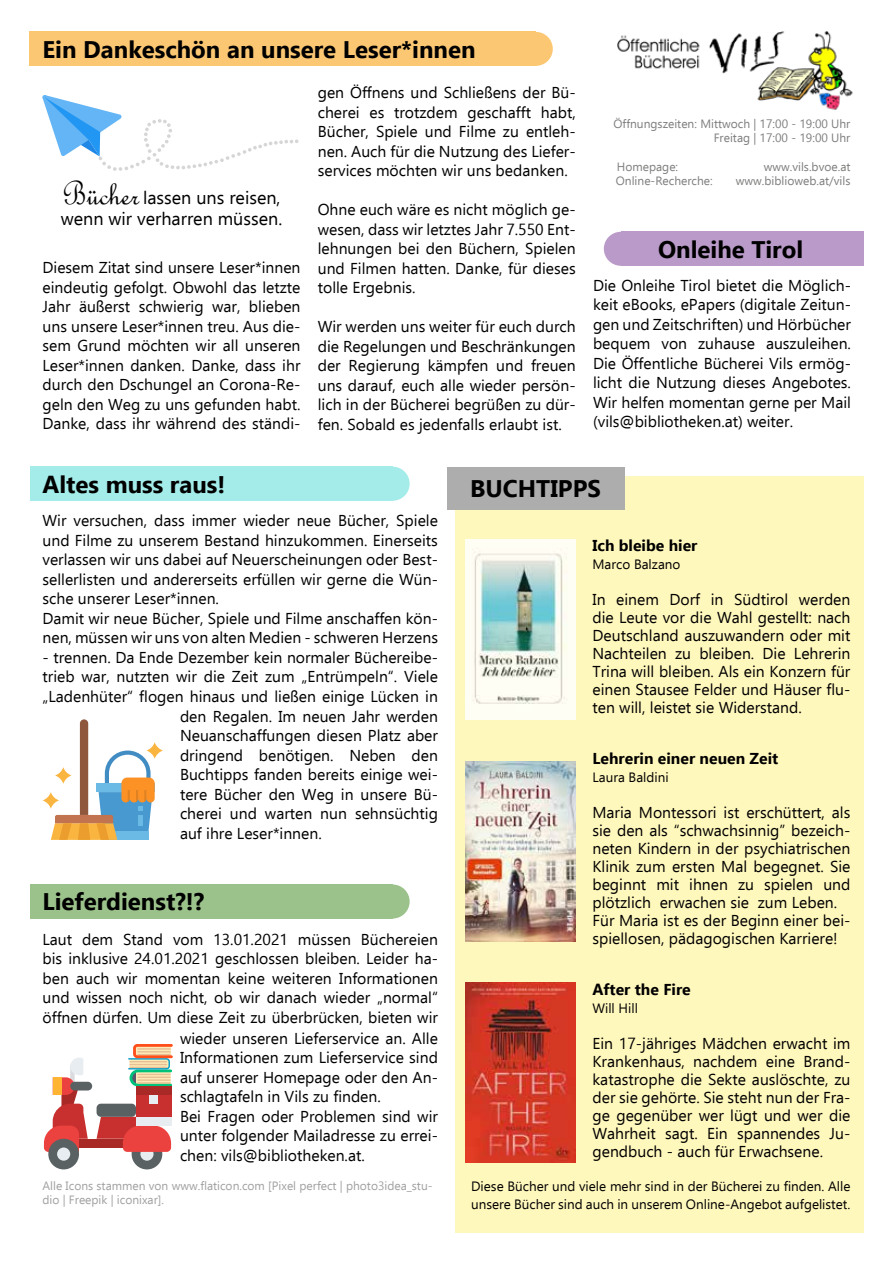
<style>
.page{position:relative;width:893px;height:1263px;background:#fff}
.page>*{position:absolute;margin:0;border:0;box-sizing:border-box;transform-origin:0 0}
.t1{font:700 24px "Ebrima";color:#000}
.t2{font:18px/21.6px "Ebrima";color:#000}
.t3{font:15.75px/19.5px "Ebrima";color:#000;text-align:justify}
.t4{font:700 15.75px "Ebrima";color:#000}
.t5{font:13.5px/18px "Ebrima";color:#000}
.t6{font:12px/14.4px "Ebrima";color:#7e7e7d;text-align:right}
.t7{font:12px/14.4px "Ebrima";color:#a1a1a1}
.s1{font-family:"French Script";font-size:36px}
</style>
<div class="page">
<img style="left:617px;top:32px;width:236px;height:78px">
<svg style="left:128px;top:1044px;width:45px;height:42px"></svg>
<div style="left:70px;top:1082px;width:22px;height:8px;background:#596163;border-radius:4px"></div>
<div style="left:79px;top:1139px;width:57px;height:8px;background:#a82926"></div>
<div style="left:132px;top:1139px;width:30px;height:30px;background:#596163;border-radius:50%"></div>
<div style="left:140px;top:1147px;width:14px;height:14px;background:#e8edf2;border-radius:50%"></div>
<div style="left:97px;top:1104px;width:39px;height:13px;background:#596163;border-radius:4px"></div>
<svg style="left:44px;top:1058px;width:44px;height:94px"></svg>
<div style="left:48px;top:1139px;width:31px;height:30px;background:#596163;border-radius:50%"></div>
<div style="left:57px;top:1147px;width:13px;height:14px;background:#e8edf2;border-radius:50%"></div>
<svg style="left:97px;top:1117px;width:74px;height:35px"></svg>
<div style="left:136px;top:1117px;width:35px;height:8px;background:#e8edf2"></div>
<div style="left:136px;top:1086px;width:35px;height:31px;background:#c7302e"></div>
<div style="left:136px;top:1086px;width:35px;height:9px;background:#a82926"></div>
<div style="left:149px;top:1095px;width:9px;height:9px;background:#e8edf2"></div>
<div style="left:30px;top:32px;width:506px;height:34px;background:#fcc772"></div>
<div style="left:519px;top:32px;width:34px;height:34px;background:#fcc772;border-radius:50%"></div>
<svg style="left:42px;top:95px;width:256px;height:76px"></svg>
<svg style="left:146px;top:742px;width:17px;height:17px"></svg>
<svg style="left:43px;top:792px;width:16px;height:17px"></svg>
<svg style="left:51px;top:719px;width:104px;height:121px"></svg>
<div style="left:30px;top:467px;width:363px;height:34px;background:#a3ece9"></div>
<div style="left:376px;top:467px;width:34px;height:34px;background:#a3ece9;border-radius:50%"></div>
<div style="left:30px;top:884px;width:363px;height:34px;background:#9ac28a"></div>
<div style="left:376px;top:884px;width:34px;height:34px;background:#9ac28a;border-radius:50%"></div>
<div style="left:621px;top:232px;width:242px;height:34px;background:#ba9ac8"></div>
<div style="left:604px;top:232px;width:34px;height:34px;background:#ba9ac8;border-radius:50%"></div>
<div style="left:455px;top:476px;width:408px;height:757px;background:#fff8bd"></div>
<div style="left:447px;top:467px;width:178px;height:42px;background:#adadad"></div>
<img style="left:466px;top:761px;width:109px;height:180px">
<img style="left:466px;top:983px;width:109px;height:180px">
<img style="left:466px;top:539px;width:109px;height:180px">
<h1 class="t1" style="left:43px;top:31px;width:435px">Ein Dankeschön an unsere Leser*innen</h1>
<p class="t2" style="left:61px;top:186px;width:223px"><span class="s1">Bücher</span> lassen uns reisen, wenn wir verharren müssen.</p>
<p class="t3" style="left:43px;top:258px;width:259px">Diesem Zitat sind unsere Leser*innen eindeutig gefolgt. Obwohl das letzte Jahr äußerst schwierig war, blieben uns unsere Leser*innen treu. Aus die&shy;sem Grund möchten wir all unseren Leser*innen danken. Danke, dass ihr durch den Dschungel an Corona-Re&shy;geln den Weg zu uns gefunden habt.<br>Danke, dass ihr während des ständi-</p>
<p class="t3" style="left:318px;top:82px;width:259px">gen Öffnens und Schließens der Bü&shy;cherei es trotzdem geschafft habt, Bücher, Spiele und Filme zu entleh&shy;nen. Auch für die Nutzung des Liefer&shy;services möchten wir uns bedanken.</p>
<p class="t3" style="left:318px;top:199px;width:259px">Ohne euch wäre es nicht möglich ge&shy;wesen, dass wir letztes Jahr 7.550 Ent&shy;lehnungen bei den Büchern, Spielen und Filmen hatten. Danke, für dieses tolle Ergebnis.</p>
<p class="t3" style="left:318px;top:316px;width:259px">Wir werden uns weiter für euch durch die Regelungen und Beschränkungen der Regierung kämpfen und freuen uns darauf, euch alle wieder persön&shy;lich in der Bücherei begrüßen zu dür&shy;fen. Sobald es jedenfalls erlaubt ist.</p>
<p class="t6" style="left:614px;top:116px;width:238px">Öffnungszeiten: Mittwoch | 17:00 - 19:00 Uhr<br>Freitag | 17:00 - 19:00 Uhr</p>
<p class="t6" style="left:617px;top:159px;width:63px">Homepage:</p>
<p class="t6" style="left:764px;top:159px;width:88px">www.vils.bvoe.at</p>
<p class="t6" style="left:616px;top:174px;width:98px">Online-Recherche:</p>
<p class="t6" style="left:736px;top:174px;width:116px">www.biblioweb.at/vils</p>
<h1 class="t1" style="left:658px;top:230px;width:147px">Onleihe Tirol</h1>
<p class="t3" style="left:593px;top:275px;width:259px">Die Onleihe Tirol bietet die Möglich&shy;keit eBooks, ePapers (digitale Zeitun&shy;gen und Zeitschriften) und Hörbücher bequem von zuhause auszuleihen.<br>Die Öffentliche Bücherei Vils ermög&shy;licht die Nutzung dieses Angebotes.<br>Wir helfen momentan gerne per Mail (vils@bibliotheken.at) weiter.</p>
<h1 class="t1" style="left:43px;top:465px;width:184px">Altes muss raus!</h1>
<p class="t3" style="left:43px;top:510px;width:397px;text-align:left">Wir versuchen, dass immer wieder neue Bücher, Spiele und Filme zu unserem Bestand hinzukommen. Einerseits verlassen wir uns dabei auf Neuerscheinungen oder Best&shy;sellerlisten und andererseits erfüllen wir gerne die Wün&shy;sche unserer Leser*innen.<br>Damit wir neue Bücher, Spiele und Filme anschaffen kön&shy;nen, müssen wir uns von alten Medien - schweren Herzens</p>
<p class="t3" style="left:43px;top:647px;width:397px">- trennen. Da Ende Dezember kein normaler Büchereibe&shy;trieb war, nutzten wir die Zeit zum „Entrümpeln“. Viele „Ladenhüter“ flogen hinaus und ließen einige Lücken in</p>
<p class="t3" style="left:180px;top:706px;width:259px">den Regalen. Im neuen Jahr werden Neuanschaffungen diesen Platz aber dringend benötigen. Neben den Buchtipps fanden bereits einige wei&shy;tere Bücher den Weg in unsere Bü&shy;cherei und warten nun sehnsüchtig auf ihre Leser*innen.</p>
<h1 class="t1" style="left:43px;top:883px;width:163px">Lieferdienst?!?</h1>
<p class="t3" style="left:43px;top:929px;width:397px">Laut dem Stand vom 13.01.2021 müssen Büchereien</p>
<p class="t3" style="left:43px;top:948px;width:397px">bis inklusive 24.01.2021 geschlossen bleiben. Leider ha-</p>
<p class="t3" style="left:43px;top:968px;width:397px">ben auch wir momentan keine weiteren Informationen</p>
<p class="t3" style="left:43px;top:987px;width:397px">und wissen noch nicht, ob wir danach wieder „normal“</p>
<p class="t3" style="left:43px;top:1007px;width:397px">öffnen dürfen. Um diese Zeit zu überbrücken, bieten wir</p>
<p class="t3" style="left:180px;top:1028px;width:259px">wieder unseren Lieferservice an. Alle</p>
<p class="t3" style="left:180px;top:1047px;width:259px">Informationen zum Lieferservice sind</p>
<p class="t3" style="left:180px;top:1067px;width:259px">auf unserer Homepage oder den An-</p>
<p class="t3" style="left:180px;top:1086px;width:202px">schlagtafeln in Vils zu finden.</p>
<p class="t3" style="left:180px;top:1106px;width:259px">Bei Fragen oder Problemen sind wir</p>
<p class="t3" style="left:180px;top:1125px;width:259px">unter folgender Mailadresse zu errei-</p>
<p class="t3" style="left:180px;top:1145px;width:186px">chen: vils@bibliotheken.at.</p>
<p class="t7" style="left:43px;top:1178px;width:392px">Alle Icons stammen von www.flaticon.com [Pixel perfect | photo3idea_stu&shy;dio | Freepik | iconixar].</p>
<h1 class="t1" style="left:470px;top:469px;width:132px">BUCHTIPPS</h1>
<p class="t4" style="left:592px;top:533px;width:106px">Ich bleibe hier</p>
<p class="t5" style="left:592px;top:555px;width:89px">Marco Balzano</p>
<p class="t3" style="left:592px;top:590px;width:259px;line-height:18px">In einem Dorf in Südtirol werden die Leute vor die Wahl gestellt: nach Deutschland auszuwandern oder mit Nachteilen zu bleiben. Die Lehrerin Trina will bleiben. Als ein Konzern für einen Stausee Felder und Häuser flu&shy;ten will, leistet sie Widerstand.</p>
<p class="t4" style="left:592px;top:746px;width:187px">Lehrerin einer neuen Zeit</p>
<p class="t5" style="left:592px;top:768px;width:78px">Laura Baldini</p>
<p class="t3" style="left:592px;top:803px;width:259px;line-height:18px;text-align:left">Maria Montessori ist erschüttert, als sie den als “schwachsinnig” bezeich&shy;neten Kindern in der psychiatrischen Klinik zum ersten Mal begegnet. Sie beginnt mit ihnen zu spielen und plötzlich erwachen sie zum Leben.<br>Für Maria ist es der Beginn einer bei&shy;spiellosen, pädagogischen Karriere!</p>
<p class="t4" style="left:592px;top:976px;width:100px">After the Fire</p>
<p class="t5" style="left:592px;top:998px;width:47px">Will Hill</p>
<p class="t3" style="left:592px;top:1033px;width:259px;line-height:18px">Ein 17-jähriges Mädchen erwacht im Krankenhaus, nachdem eine Brand&shy;katastrophe die Sekte auslöschte, zu der sie gehörte. Sie steht nun der Fra&shy;ge gegenüber wer lügt und wer die Wahrheit sagt. Ein spannendes Ju&shy;gendbuch - auch für Erwachsene.</p>
<p class="t5" style="left:471px;top:1177px;width:381px">Diese Bücher und viele mehr sind in der Bücherei zu finden. Alle unsere Bücher sind auch in unserem Online-Angebot aufgelistet.</p>
</div>
